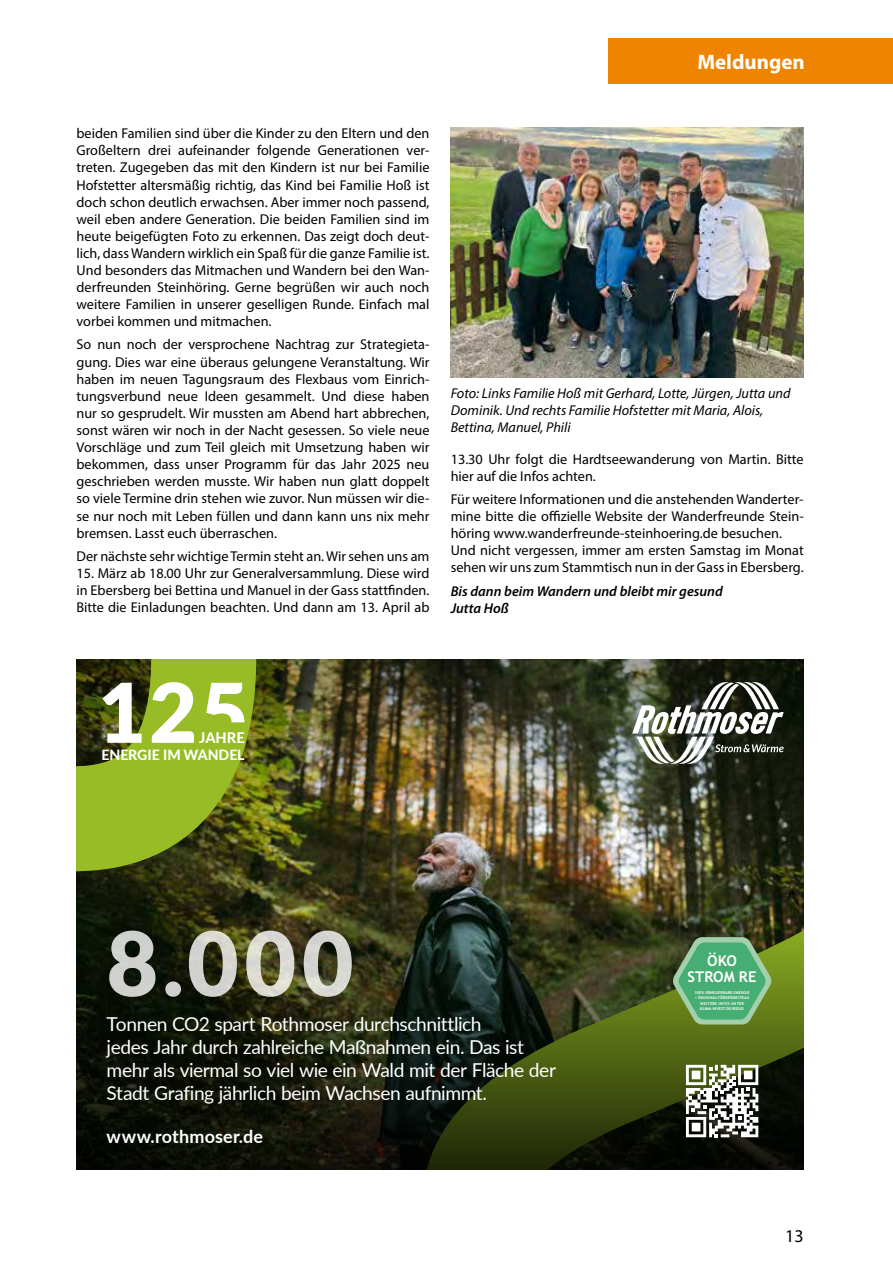
<style>
.page{position:relative;width:893px;height:1263px;background:#fff}
.page>*{position:absolute;margin:0;border:0;box-sizing:border-box;transform-origin:0 0}
.t1{font:900 88.95px "Lato";color:#fff}
.t2{font:700 21px "Myriad Pro";color:#fff}
.t3{font:19.2px/23.1px "Lato";letter-spacing:-.025em;color:#fff}
.t4{font:700 18px "Lato";letter-spacing:.01em;color:#fff}
.t5{font:18px "Myriad Pro";color:#000}
.t6{font:700 14.85px/15.8px "Trebuchet MS";color:#fff;text-align:center}
.t7{font:800 14.55px "Lato";color:#fff}
.t8{font:14.25px/17.1px "Myriad Pro";color:#000;text-align:justify}
.t9{font:italic 14.25px/17.1px "Myriad Pro";color:#000}
.t10{font:italic 600 14.25px/17.1px "Myriad Pro";color:#000}
.t11{font:800 14.1px "Lato";color:#fff}
.t12{font:700 3.9px/4.7px "Trebuchet MS";letter-spacing:.025em;color:#fff}
</style>
<div class="page">
<div style="left:608px;top:38px;width:285px;height:46px;background:#ef8400"></div>
<img style="left:327px;top:826px;width:477px;height:77px">
<img style="left:283px;top:659px;width:521px;height:167px">
<svg style="left:77px;top:903px;width:727px;height:266px;background:#242b11"></svg>
<svg style="left:673px;top:937px;width:99px;height:87px;background:#58a266"></svg>
<svg style="left:77px;top:659px;width:206px;height:331px;background:#526116"></svg>
<svg style="left:102px;top:683px;width:40px;height:60px"></svg>
<svg style="left:152px;top:682px;width:42px;height:61px"></svg>
<svg style="left:206px;top:683px;width:38px;height:39px"></svg>
<svg style="left:686px;top:1065px;width:72px;height:72px"></svg>
<svg style="left:632px;top:682px;width:152px;height:82px"></svg>
<img style="left:451px;top:128px;width:353px;height:250px">
<h2 class="t2" style="left:697px;top:48px;width:109px">Meldungen</h2>
<p class="t8" style="left:77px;top:125px;width:354px">beiden Familien sind über die Kinder zu den Eltern und den Großeltern drei aufeinander folgende Generationen ver&shy;treten. Zugegeben das mit den Kindern ist nur bei Familie Hofstetter altersmäßig richtig, das Kind bei Familie Hoß ist doch schon deutlich erwachsen. Aber immer noch passend, weil eben andere Generation. Die beiden Familien sind im heute beigefügten Foto zu erkennen. Das zeigt doch deut&shy;lich, dass Wandern wirklich ein Spaß für die ganze Familie ist.<br>Und besonders das Mitmachen und Wandern bei den Wan&shy;derfreunden Steinhöring. Gerne begrüßen wir auch noch weitere Familien in unserer geselligen Runde. Einfach mal vorbei kommen und mitmachen.</p>
<p class="t8" style="left:77px;top:336px;width:354px">So nun noch der versprochene Nachtrag zur Strategieta&shy;gung. Dies war eine überaus gelungene Veranstaltung. Wir haben im neuen Tagungsraum des Flexbaus vom Einrich&shy;tungsverbund neue Ideen gesammelt. Und diese haben nur so gesprudelt. Wir mussten am Abend hart abbrechen, sonst wären wir noch in der Nacht gesessen. So viele neue Vorschläge und zum Teil gleich mit Umsetzung haben wir bekommen, dass unser Programm für das Jahr 2025 neu geschrieben werden musste. Wir haben nun glatt doppelt so viele Termine drin stehen wie zuvor. Nun müssen wir die&shy;se nur noch mit Leben füllen und dann kann uns nix mehr bremsen. Lasst euch überraschen.</p>
<p class="t8" style="left:77px;top:547px;width:354px">Der nächste sehr wichtige Termin steht an. Wir sehen uns am</p>
<p class="t8" style="left:77px;top:564px;width:354px">15. März ab 18.00 Uhr zur Generalversammlung. Diese wird in Ebersberg bei Bettina und Manuel in der Gass stattfinden.<br>Bitte die Einladungen beachten. Und dann am 13. April ab</p>
<p class="t9" style="left:451px;top:384px;width:341px">Foto: Links Familie Hoß mit Gerhard, Lotte, Jürgen, Jutta und<br>Dominik. Und rechts Familie Hofstetter mit Maria, Alois,<br>Bettina, Manuel, Phili</p>
<p class="t8" style="left:451px;top:450px;width:354px">13.30 Uhr folgt die Hardtseewanderung von Martin. Bitte hier auf die Infos achten.</p>
<p class="t8" style="left:451px;top:490px;width:354px;text-align:left">Für weitere Informationen und die anstehenden Wanderter&shy;mine bitte die offizielle Website der Wanderfreunde Stein&shy;höring www.wanderfreunde-steinhoering.de besuchen.<br>Und nicht vergessen, immer am ersten Samstag im Monat sehen wir uns zum Stammtisch nun in der Gass in Ebersberg.</p>
<p class="t10" style="left:451px;top:582px;width:274px">Bis dann beim Wandern und bleibt mir gesund<br>Jutta Hoß</p>
<p class="t7" style="left:199px;top:726px;width:47px">JAHRE</p>
<p class="t11" style="left:102px;top:744px;width:145px">ENERGIE IM WANDEL</p>
<h1 class="t1" style="left:107px;top:897px;width:248px">8.000</h1>
<p class="t6" style="left:688px;top:953px;width:71px">ÖKO<br>STROM RE</p>
<p class="t12" style="left:694px;top:990px;width:57px">100 % ERNEUERBARE ENERGIE + REGIONALFÖRDERBEITRAG</p>
<p class="t12" style="left:700px;top:1002px;width:45px">WEITERE INFOS UNTER<br>KLIMA-INVEST.DE/REGIO</p>
<h3 class="t3" style="left:107px;top:1012px;width:451px">Tonnen CO2 spart Rothmoser durchschnittlich<br>jedes Jahr durch zahlreiche Maßnahmen ein. Das ist mehr als viermal so viel wie ein Wald mit der Fläche der Stadt Grafing jährlich beim Wachsen aufnimmt.</h3>
<p class="t4" style="left:107px;top:1123px;width:158px">www.rothmoser.de</p>
<p class="t5" style="left:785px;top:1224px;width:20px">13</p>
</div>
